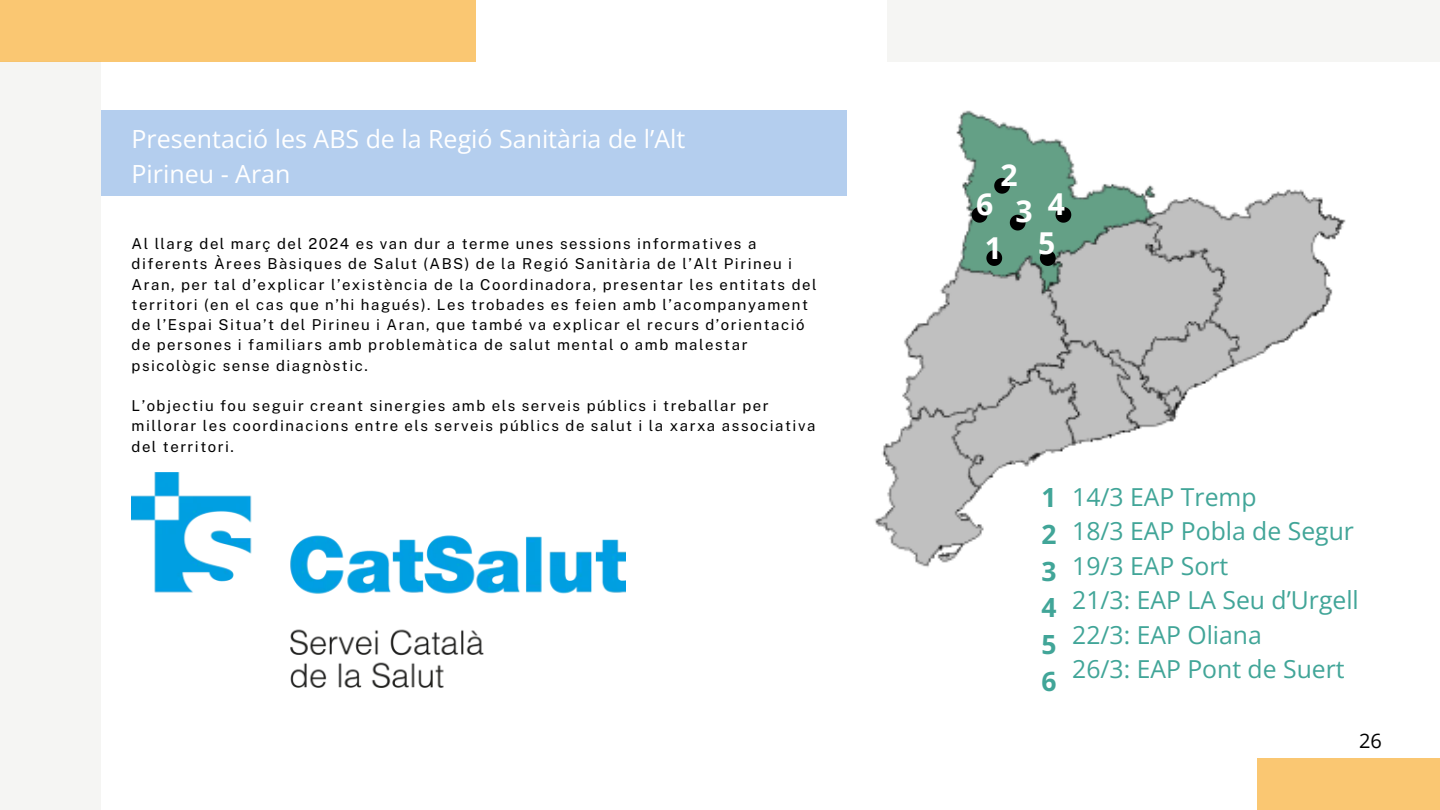
<style>
.page{position:relative;width:1440px;height:810px;background:#fff}
.page>*{position:absolute;margin:0;border:0;box-sizing:border-box;transform-origin:0 0}
.t1{font:700 30.2px "Open Sans";color:#fff}
.t2{font:700 26.4px/36.8px "Open Sans";color:#41a598;text-align:justify}
.t3{font:25px/34.5px "Open Sans";color:#fff}
.t4{font:24.8px/34.5px "Open Sans";color:#41a598}
.t5{font:20px "Open Sans";color:#000}
.t6{font:15px/20.2px "Public Sans";letter-spacing:.1em;color:#000}
</style>
<div class="page">
<div style="left:0;top:61px;width:101px;height:749px;background:#f5f5f3"></div>
<div style="left:0;top:0;width:476px;height:61px;background:#fac772"></div>
<div style="left:1257px;top:758px;width:183px;height:52px;background:#fac772"></div>
<div style="left:887px;top:0;width:553px;height:61px;background:#f5f5f3"></div>
<img style="left:874px;top:110px;width:472px;height:457px">
<img style="left:132px;top:473px;width:493px;height:214px">
<svg style="left:972px;top:207px;width:15px;height:16px"></svg>
<svg style="left:1040px;top:250px;width:16px;height:16px"></svg>
<svg style="left:1056px;top:207px;width:15px;height:16px"></svg>
<svg style="left:1010px;top:215px;width:16px;height:15px"></svg>
<svg style="left:994px;top:178px;width:16px;height:16px"></svg>
<svg style="left:986px;top:250px;width:16px;height:16px"></svg>
<div style="left:101px;top:111px;width:745px;height:85px;background:#b4ceee"></div>
<p class="t3" style="left:132px;top:121px;width:555px">Presentació les ABS de la Regió Sanitària de l’Alt<br>Pirineu - Aran</p>
<h2 class="t6" style="left:132px;top:234px;width:686px">Al llarg del març del 2024 es van dur a terme unes sessions informatives a diferents Àrees Bàsiques de Salut (ABS) de la Regió Sanitària de l’Alt Pirineu i Aran, per tal d’explicar l’existència de la Coordinadora, presentar les entitats del territori (en el cas que n’hi hagués). Les trobades es feien amb l’acompanyament de l’Espai Situa’t del Pirineu i Aran, que també va explicar el recurs d’orientació de persones i familiars amb problemàtica de salut mental o amb malestar psicològic sense diagnòstic.</h2>
<p class="t6" style="left:132px;top:396px;width:685px">L’objectiu fou seguir creant sinergies amb els serveis públics i treballar per millorar les coordinacions entre els serveis públics de salut i la xarxa associativa del territori.</p>
<p class="t1" style="left:1000px;top:154px;width:19px">2</p>
<p class="t1" style="left:1015px;top:190px;width:19px">3</p>
<p class="t1" style="left:1048px;top:183px;width:19px">4</p>
<p class="t1" style="left:1038px;top:222px;width:19px">5</p>
<p class="t1" style="left:976px;top:183px;width:19px">6</p>
<p class="t1" style="left:985px;top:227px;width:19px">1</p>
<p class="t2" style="left:1041px;top:479px;width:17px">1<br>2<br>3<br>4<br>5<br>6</p>
<p class="t4" style="left:1072px;top:479px;width:288px">14/3 EAP Tremp<br>18/3 EAP Pobla de Segur<br>19/3 EAP Sort<br>21/3: EAP LA Seu d’Urgell<br>22/3: EAP Oliana</p>
<p class="t4" style="left:1072px;top:651px;width:274px">26/3: EAP Pont de Suert</p>
<h3 class="t5" style="left:1359px;top:727px;width:24px">26</h3>
</div>
